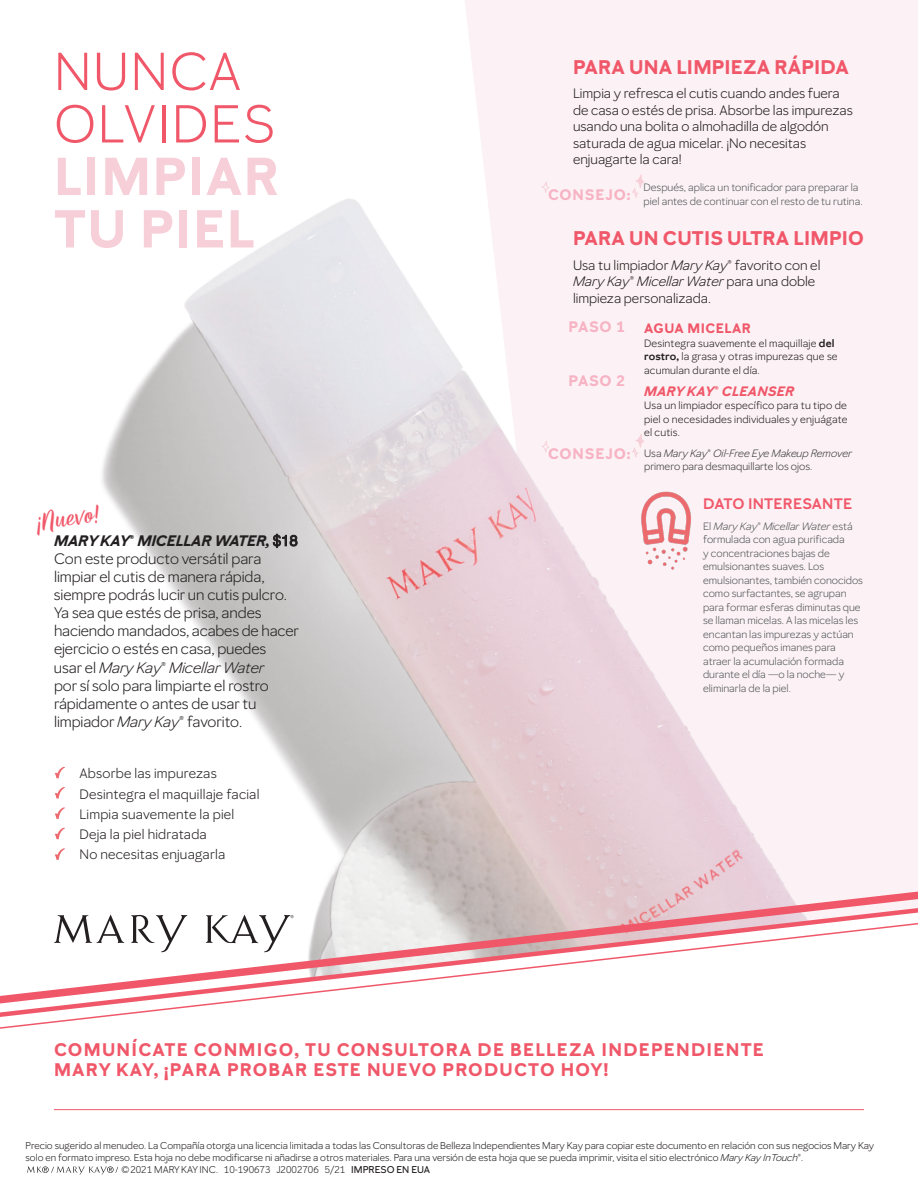
<style>
.page{position:relative;width:918px;height:1188px;background:#fff}
.page>*{position:absolute;margin:0;border:0;box-sizing:border-box;transform-origin:0 0}
.t1{font:700 52.5px/52.5px "Mary Kay Sans";letter-spacing:.03em;color:#f7cfd9}
.Intro_Header{font:700 24px "Mary Kay Script";color:#f0586a}
._6_Product_Name_Pric{font:700 19.5px "Mary Kay Sans";letter-spacing:.01em;color:#f0586a}
.Intro_Header-2{font:700 18px/19.5px "Mary Kay Sans";letter-spacing:.07em;color:#f0586a}
.Intro_Header-3{font:15px/18.1px "Mary Kay Sans";letter-spacing:-.005em;color:#231f20}
._6_Product_Name_Pric-2{font:700 15px "Mary Kay Sans";letter-spacing:.055em;color:#f7b3c3}
._6_Product_Name_Pric-3{font:600 15px "Mary Kay Sans";letter-spacing:.015em;color:#f0586a}
.Intro_Header-4{font:13.5px/16.5px "Mary Kay Sans";color:#231f20}
._6_Product_Name_Pric-4{font:13.5px "Mary Kay Sans";letter-spacing:.015em;color:#231f20}
._6_Product_Name_Pric-5{font:italic 700 13.5px "Mary Kay Sans";letter-spacing:.015em;color:#f0586a}
._6_Product_Name_Pric-6{font:700 13.5px "Mary Kay Sans";letter-spacing:.035em;color:#f0586a}
._6_Product_Name_Pric-7{font:10.5px/13.5px "Mary Kay Sans";color:#52575a}
._6_Product_Name_Pric-8{font:10.5px/13.5px "Mary Kay Sans";letter-spacing:.015em;color:#231f20}
._6_Product_Name_Pric-9{font:10.5px/13.5px "Mary Kay Sans";color:#3e3e3f}
.Footnotes_7pt{font:9.75px/12px "Mary Kay Sans";color:#231f20}
.s1{font-weight:400;color:#f0586a}
.s2{font-weight:700;font-style:italic}
.s3{font-weight:700}
.s4{font-family:"Helvetica"}
.s5{font-style:italic}
.s6{font-weight:600}
.s7{font-style:normal}
.s8{font-weight:500}
</style>
<div class="page">
<div style="left:465px;top:0;width:453px;height:166px;background:#fcf2f5"></div>
<img style="left:56px;top:166px;width:862px;height:694px">
<svg style="left:323px;top:860px;width:595px;height:35px"></svg>
<svg style="left:0;top:895px;width:918px;height:134px"></svg>
<img style="left:623px;top:487px;width:87px;height:87px">
<svg style="left:55px;top:767px;width:10px;height:12px"></svg>
<svg style="left:55px;top:787px;width:10px;height:12px"></svg>
<svg style="left:55px;top:807px;width:10px;height:12px"></svg>
<svg style="left:55px;top:828px;width:10px;height:11px"></svg>
<svg style="left:55px;top:848px;width:10px;height:12px"></svg>
<hr style="left:54px;top:1109px;width:810px;height:1px;background:#f0586a">
<svg style="left:27px;top:1166px;width:91px;height:8px"></svg>
<svg style="left:541px;top:181px;width:8px;height:13px"></svg>
<svg style="left:632px;top:174px;width:13px;height:24px"></svg>
<svg style="left:541px;top:441px;width:8px;height:12px"></svg>
<svg style="left:632px;top:434px;width:13px;height:24px"></svg>
<p class="t1" style="left:54px;top:45px;width:227px"><span class="s1">NUNCA<br>OLVIDES<br></span>LIMPIAR<br>TU PIEL</p>
<p class="Intro_Header" style="left:33px;top:506px;width:67px;rotate:-7deg">¡Nuevo!</p>
<p class="Intro_Header-3" style="left:54px;top:531px;width:247px"><span class="s2">MARY KAY</span><span class="s3">®</span> <span class="s2">MICELLAR WATER,</span> <span class="s4">$18<br></span>Con este producto versátil para limpiar el cutis de manera rápida, siempre podrás lucir un cutis pulcro.<br>Ya sea que estés de prisa, andes haciendo mandados, acabes de hacer ejercicio o estés en casa, puedes<br>usar el <span class="s5">Mary Kay</span>® <span class="s5">Micellar Water<br></span>por sí solo para limpiarte el rostro rápidamente o antes de usar tu limpiador <span class="s5">Mary Kay</span>® favorito.</p>
<p class="_6_Product_Name_Pric-4" style="left:80px;top:765px;width:139px">Absorbe las impurezas</p>
<p class="_6_Product_Name_Pric-4" style="left:80px;top:786px;width:181px">Desintegra el maquillaje facial</p>
<p class="_6_Product_Name_Pric-4" style="left:80px;top:806px;width:156px">Limpia suavemente la piel</p>
<p class="_6_Product_Name_Pric-4" style="left:80px;top:826px;width:129px">Deja la piel hidratada</p>
<p class="_6_Product_Name_Pric-4" style="left:80px;top:846px;width:147px">No necesitas enjuagarla</p>
<p class="_6_Product_Name_Pric" style="left:573px;top:55px;width:277px">PARA UNA LIMPIEZA RÁPIDA</p>
<p class="Intro_Header-4" style="left:573px;top:85px;width:281px">Limpia y refresca el cutis cuando andes fuera de casa o estés de prisa. Absorbe las impurezas usando una bolita o almohadilla de algodón saturada de agua micelar. ¡No necesitas enjuagarte la cara!</p>
<p class="_6_Product_Name_Pric-7" style="left:644px;top:181px;width:221px">Después, aplica un tonificador para preparar la piel antes de continuar con el resto de tu rutina.</p>
<p class="_6_Product_Name_Pric" style="left:573px;top:226px;width:292px">PARA UN CUTIS ULTRA LIMPIO</p>
<p class="Intro_Header-4" style="left:573px;top:257px;width:249px">Usa tu limpiador <span class="s5">Mary Kay</span>® favorito con el<br><span class="s5">Mary Kay</span>® <span class="s5">Micellar Water</span> para una doble limpieza personalizada.</p>
<p class="_6_Product_Name_Pric-6" style="left:644px;top:320px;width:108px">AGUA MICELAR</p>
<p class="_6_Product_Name_Pric-8" style="left:644px;top:336px;width:195px">Desintegra suavemente el maquillaje <span class="s6">del rostro,</span> la grasa y otras impurezas que se acumulan durante el día.</p>
<p class="_6_Product_Name_Pric-5" style="left:644px;top:383px;width:152px">MARY KAY<span class="s7">®</span> CLEANSER</p>
<p class="_6_Product_Name_Pric-8" style="left:644px;top:399px;width:205px;text-align:justify">Usa un limpiador específico para tu tipo de piel o necesidades individuales y enjuágate el cutis.</p>
<p class="_6_Product_Name_Pric-9" style="left:644px;top:446px;width:209px">Usa <span class="s5">Mary Kay</span>® <span class="s5">Oil-Free Eye Makeup Remover </span>primero para desmaquillarte los ojos.</p>
<p class="_6_Product_Name_Pric-2" style="left:548px;top:185px;width:84px">CONSEJO:</p>
<p class="_6_Product_Name_Pric-2" style="left:569px;top:318px;width:58px">PASO 1</p>
<p class="_6_Product_Name_Pric-2" style="left:569px;top:372px;width:58px">PASO 2</p>
<p class="_6_Product_Name_Pric-2" style="left:548px;top:445px;width:84px">CONSEJO:</p>
<p class="_6_Product_Name_Pric-3" style="left:703px;top:495px;width:151px">DATO INTERESANTE</p>
<p class="_6_Product_Name_Pric-7" style="left:703px;top:519px;width:161px">El <span class="s5">Mary Kay</span>® <span class="s5">Micellar Water</span> está formulada con agua purificada<br>y concentraciones bajas de emulsionantes suaves. Los emulsionantes, también conocidos como surfactantes, se agrupan para formar esferas diminutas que se llaman micelas. A las micelas les encantan las impurezas y actúan como pequeños imanes para atraer la acumulación formada durante el día —o la noche— y eliminarla de la piel.</p>
<p class="Intro_Header-2" style="left:54px;top:1040px;width:711px">COMUNÍCATE CONMIGO, TU CONSULTORA DE BELLEZA INDEPENDIENTE<br>MARY KAY, ¡PARA PROBAR ESTE NUEVO PRODUCTO HOY!</p>
<p class="Footnotes_7pt" style="left:26px;top:1139px;width:850px">Precio sugerido al menudeo. La Compañía otorga una licencia limitada a todas las Consultoras de Belleza Independientes Mary Kay para copiar este documento en relación con sus negocios Mary Kay solo en formato impreso. Esta hoja no debe modificarse ni añadirse a otros materiales. Para una versión de esta hoja que se pueda imprimir, visita el sitio electrónico <span class="s5">Mary Kay InTouch</span>®.</p>
<p class="Footnotes_7pt" style="left:121px;top:1163px;width:310px">©2021 MARY KAY INC. 10-190673 J2002706 5/21 <span class="s8">IMPRESO EN EUA</span></p>
</div>
